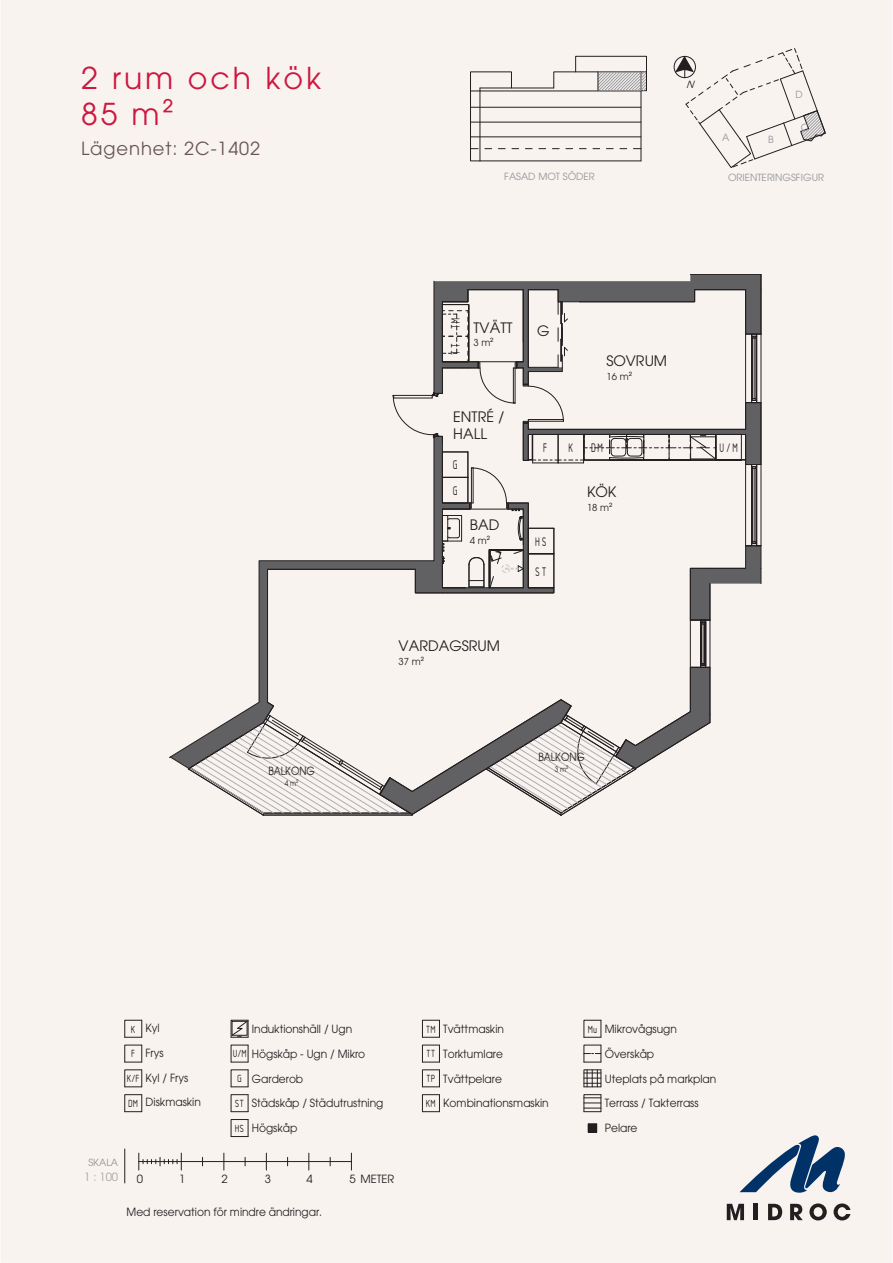
<style>
.page{position:relative;width:893px;height:1263px;background:#f9f3f0}
.page>*{position:absolute;margin:0;border:0;box-sizing:border-box;transform-origin:0 0}
.t1{font:30px/36px "ITC Avant Garde Pro";color:#cc1840}
.t2{font:18px "ITC Avant Garde Pro";letter-spacing:.05em;color:#68554e}
.t3{font:14.4px/17px "ITC Avant Garde Pro";color:#231f20}
.t4{font:14.25px "ITC Avant Garde Pro";letter-spacing:.005em;color:#231f20}
.t5{font:13.5px "ISOCTEUR";letter-spacing:-.01em;color:#231f20;scale:.71 1}
.t6{font:13.5px "ISOCTEUR";letter-spacing:-.01em;color:#231f20;scale:.7 1}
.t7{font:11.25px "ITC Avant Garde Pro";color:#231f20;scale:.95 1}
.t8{font:11.25px "ITC Avant Garde Pro";color:#231f20;scale:.85 1}
.t9{font:11.25px "ITC Avant Garde Pro";color:#231f20}
.t10{font:11.25px "ITC Avant Garde Pro";color:#a4a6a9}
.t11{font:9.9px "ITC Avant Garde Pro";color:#939598}
.t12{font:italic 9.9px "ITC Avant Garde Pro";color:#231f20}
.t13{font:9.75px "ITC Avant Garde Pro";color:#939598}
.t14{font:9.6px "ITC Avant Garde Pro";color:#231f20}
.t15{font:7.65px "ITC Avant Garde Pro";color:#231f20;scale:.85 1}
.s1{font-family:"ISOCPEUR"}
</style>
<div class="page">
<svg style="left:727px;top:1204px;width:17px;height:16px"></svg>
<hr style="left:754px;top:1204px;width:4px;height:16px;background:#231f20">
<svg style="left:768px;top:1204px;width:14px;height:16px"></svg>
<svg style="left:790px;top:1204px;width:13px;height:16px"></svg>
<svg style="left:809px;top:1203px;width:18px;height:17px"></svg>
<svg style="left:833px;top:1203px;width:17px;height:17px"></svg>
<svg style="left:740px;top:1135px;width:105px;height:58px"></svg>
<hr style="left:761px;top:334px;width:1px;height:69px;background:#231f20">
<hr style="left:761px;top:274px;width:1px;height:60px;background:#231f20">
<svg style="left:187px;top:274px;width:574px;height:542px"></svg>
<hr style="left:480px;top:87px;width:74px;height:1px;background:#231f20">
<hr style="left:480px;top:160px;width:161px;height:1px;background:#231f20">
<hr style="left:640px;top:72px;width:1px;height:89px;background:#231f20">
<hr style="left:470px;top:136px;width:171px;height:1px;background:#231f20">
<hr style="left:470px;top:122px;width:171px;height:1px;background:#231f20">
<hr style="left:470px;top:107px;width:171px;height:1px;background:#231f20">
<hr style="left:480px;top:91px;width:161px;height:1px;background:#231f20">
<svg style="left:470px;top:71px;width:49px;height:91px"></svg>
<svg style="left:553px;top:56px;width:94px;height:36px"></svg>
<svg style="left:231px;top:1045px;width:18px;height:18px"></svg>
<svg style="left:584px;top:1094px;width:18px;height:18px"></svg>
<svg style="left:422px;top:1094px;width:18px;height:18px"></svg>
<svg style="left:584px;top:1020px;width:18px;height:18px"></svg>
<svg style="left:584px;top:1045px;width:18px;height:18px"></svg>
<svg style="left:584px;top:1069px;width:18px;height:18px"></svg>
<svg style="left:422px;top:1020px;width:18px;height:18px"></svg>
<svg style="left:422px;top:1045px;width:18px;height:18px"></svg>
<svg style="left:422px;top:1069px;width:18px;height:18px"></svg>
<svg style="left:231px;top:1020px;width:18px;height:18px"></svg>
<svg style="left:231px;top:1069px;width:18px;height:18px"></svg>
<svg style="left:231px;top:1094px;width:18px;height:18px"></svg>
<svg style="left:231px;top:1119px;width:18px;height:18px"></svg>
<svg style="left:124px;top:1020px;width:19px;height:18px"></svg>
<svg style="left:124px;top:1045px;width:19px;height:18px"></svg>
<svg style="left:124px;top:1069px;width:19px;height:18px"></svg>
<svg style="left:124px;top:1094px;width:19px;height:18px"></svg>
<div style="left:588px;top:1124px;width:9px;height:8px;background:#231f20"></div>
<div style="left:588px;top:1123px;width:9px;height:9px;border:1px solid #231f20"></div>
<svg style="left:351px;top:1153px;width:1px;height:17px"></svg>
<svg style="left:309px;top:1153px;width:1px;height:17px"></svg>
<svg style="left:266px;top:1153px;width:1px;height:17px"></svg>
<svg style="left:224px;top:1153px;width:1px;height:17px"></svg>
<hr style="left:139px;top:1161px;width:212px;height:1px;background:#231f20">
<svg style="left:139px;top:1153px;width:43px;height:17px"></svg>
<div style="left:674px;top:56px;width:22px;height:22px;border:1px solid #231f20;border-radius:50%"></div>
<svg style="left:675px;top:48px;width:151px;height:120px"></svg>
<hr style="left:124px;top:1149px;width:1px;height:34px;background:#231f20">
<p class="t1" style="left:81px;top:59px;width:242px">2 rum och kök<br>85 m²</p>
<p class="t2" style="left:81px;top:138px;width:181px">Lägenhet: 2C-1402</p>
<p class="t8" style="left:268px;top:764px;width:56px">BALKONG</p>
<p class="t15" style="left:285px;top:778px;width:17px">4 m²</p>
<p class="t13" style="left:504px;top:171px;width:92px">FASAD MOT SÖDER</p>
<p class="t12" style="left:686px;top:78px;width:13px">N</p>
<p class="t11" style="left:795px;top:88px;width:9px">D</p>
<p class="t11" style="left:722px;top:131px;width:9px">A</p>
<p class="t13" style="left:768px;top:134px;width:7px">B</p>
<p class="t13" style="left:801px;top:122px;width:9px">C</p>
<p class="t13" style="left:728px;top:171px;width:97px">ORIENTERINGSFIGUR</p>
<p class="t6" style="left:447px;top:356px;width:57px;rotate:-90deg">TT TM</p>
<p class="t4" style="left:473px;top:319px;width:41px">TVÄTT</p>
<p class="t14" style="left:473px;top:337px;width:22px">3 m²</p>
<p class="t3" style="left:453px;top:408px;width:52px">ENTRÉ /<br>HALL</p>
<p class="t4" style="left:537px;top:322px;width:14px">G</p>
<p class="t3" style="left:606px;top:352px;width:62px">SOVRUM</p>
<p class="t14" style="left:606px;top:370px;width:27px">16 m²</p>
<p class="t5" style="left:452px;top:456px;width:11px">G</p>
<p class="t5" style="left:452px;top:482px;width:11px">G</p>
<p class="t3" style="left:470px;top:516px;width:31px">BAD</p>
<p class="t14" style="left:470px;top:534px;width:22px">4 m²</p>
<p class="t3" style="left:399px;top:637px;width:103px">VARDAGSRUM</p>
<p class="t14" style="left:399px;top:655px;width:27px">37 m²</p>
<p class="t5" style="left:542px;top:439px;width:11px">F</p>
<p class="t5" style="left:567px;top:439px;width:52px">K DM</p>
<p class="t6" style="left:718px;top:439px;width:30px">U/M</p>
<p class="t5" style="left:534px;top:532px;width:20px">HS</p>
<p class="t5" style="left:534px;top:562px;width:20px">ST</p>
<p class="t3" style="left:587px;top:483px;width:31px">KÖK</p>
<p class="t14" style="left:587px;top:501px;width:27px">18 m²</p>
<p class="t8" style="left:538px;top:750px;width:56px">BALKONG</p>
<p class="t15" style="left:555px;top:764px;width:17px">3 m²</p>
<p class="t7" style="left:131px;top:1021px;width:32px"><span class="s1">K</span> Kyl</p>
<p class="t7" style="left:252px;top:1022px;width:107px">Induktionshäll / Ugn</p>
<p class="t7" style="left:426px;top:1022px;width:84px"><span class="s1">TM</span> Tvättmaskin</p>
<p class="t7" style="left:588px;top:1022px;width:95px"><span class="s1">Mu</span> Mikrovågsugn</p>
<p class="t7" style="left:131px;top:1045px;width:36px"><span class="s1">F</span> Frys</p>
<p class="t7" style="left:233px;top:1046px;width:141px"><span class="s1">U/M</span> Högskåp - Ugn / Mikro</p>
<p class="t7" style="left:426px;top:1046px;width:82px"><span class="s1">TT</span> Torktumlare</p>
<p class="t7" style="left:605px;top:1046px;width:54px">Överskåp</p>
<p class="t7" style="left:127px;top:1070px;width:66px"><span class="s1">K/F</span> Kyl / Frys</p>
<p class="t7" style="left:237px;top:1071px;width:71px"><span class="s1">G</span> Garderob</p>
<p class="t7" style="left:426px;top:1071px;width:81px"><span class="s1">TP</span> Tvättpelare</p>
<p class="t7" style="left:605px;top:1071px;width:119px">Uteplats på markplan</p>
<p class="t7" style="left:128px;top:1095px;width:78px"><span class="s1">DM</span> Diskmaskin</p>
<p class="t7" style="left:235px;top:1096px;width:158px"><span class="s1">ST</span> Städskåp / Städutrustning</p>
<p class="t7" style="left:426px;top:1096px;width:131px"><span class="s1">KM</span> Kombinationsmaskin</p>
<p class="t7" style="left:605px;top:1096px;width:100px">Terrass / Takterrass</p>
<p class="t7" style="left:235px;top:1121px;width:67px"><span class="s1">HS</span> Högskåp</p>
<p class="t7" style="left:605px;top:1121px;width:36px">Pelare</p>
<p class="t13" style="left:88px;top:1156px;width:31px">SKALA</p>
<p class="t10" style="left:84px;top:1170px;width:36px">1 : 100</p>
<p class="t9" style="left:137px;top:1171px;width:8px">0</p>
<p class="t9" style="left:179px;top:1171px;width:8px">1</p>
<p class="t9" style="left:222px;top:1171px;width:8px">2</p>
<p class="t9" style="left:265px;top:1171px;width:8px">3</p>
<p class="t9" style="left:307px;top:1171px;width:8px">4</p>
<p class="t9" style="left:349px;top:1171px;width:46px">5 METER</p>
<p class="t7" style="left:126px;top:1205px;width:207px">Med reservation för mindre ändringar.</p>
</div>
